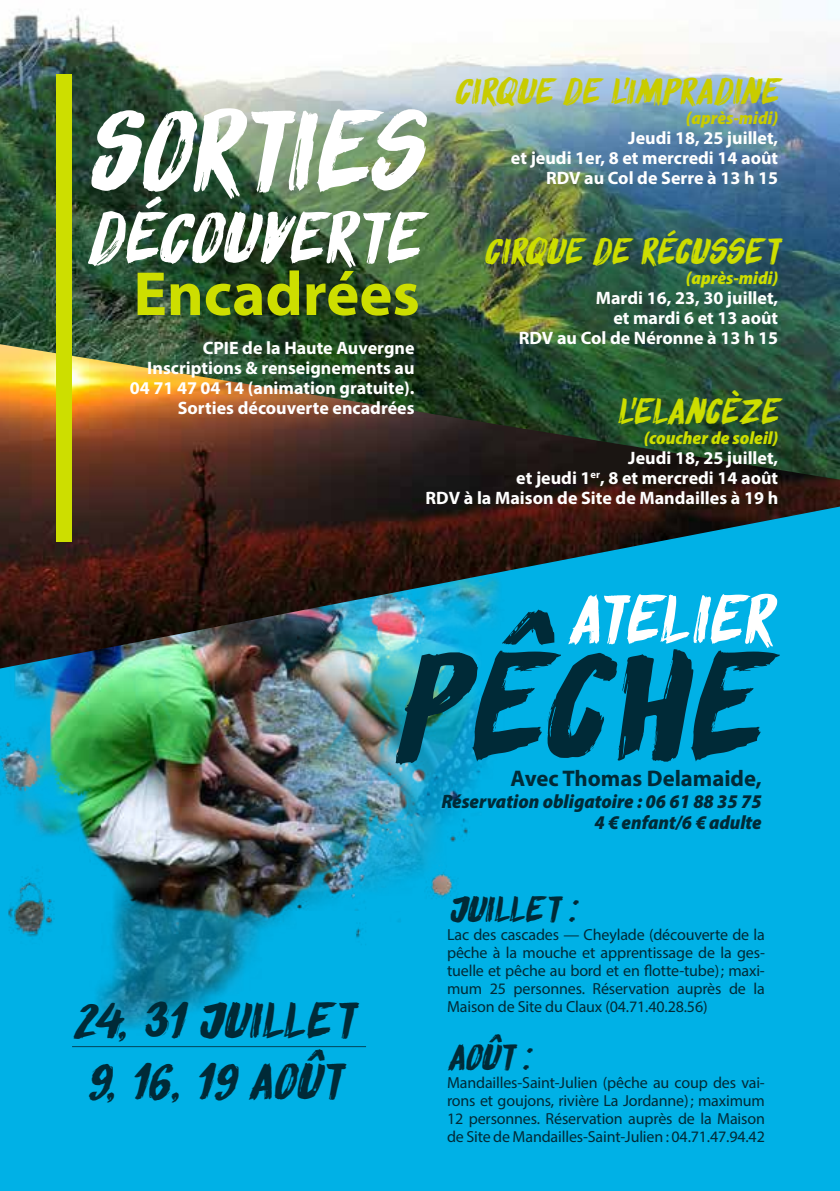
<style>
.page{position:relative;width:840px;height:1191px;background:#fff}
.page>*{position:absolute;margin:0;border:0;box-sizing:border-box;transform-origin:0 0}
.t1{font:italic 132.6px "DK Sensory Overload";color:#002a37}
.t2{font:italic 100px "DK Sensory Overload";color:#fff}
.t3{font:italic 62.6px "DK Sensory Overload";color:#fff}
.t4{font:700 62.6px "Myriad Pro";color:#cdde00}
.t5{font:italic 60px "DK Sensory Overload";color:#fff}
.t6{font:italic 44.4px/61.4px "DK Sensory Overload";color:#002a37}
.t7{font:italic 32px "DK Sensory Overload";color:#cdde00}
.t8{font:italic 32px "DK Sensory Overload";color:#c8cc00}
.t9{font:italic 32px "DK Sensory Overload";color:#002a37}
.t10{font:700 22.6px "Myriad Pro";color:#002a37}
.t11{font:italic 900 semi-condensed 19.4px/21.6px "Myriad Pro";color:#002a37;text-align:right}
.t12{font:700 18px/20px "Myriad Pro";color:#fff;text-align:right}
.t13{font:italic 900 semi-condensed 18px "Myriad Pro";color:#cdde00}
.t14{font:italic 900 semi-condensed 18px "Myriad Pro";color:#c8cc00}
.t15{font:16px/18px "Myriad Pro";letter-spacing:-.01em;color:#002a37;text-align:justify}
</style>
<div class="page">
<div style="left:0;top:0;width:839px;height:1191px;background:#00b1e6"></div>
<img style="left:0;top:668px;width:493px;height:380px">
<img style="left:0;top:0;width:839px;height:344px">
<img style="left:0;top:344px;width:839px;height:324px">
<div style="left:56px;top:74px;width:16px;height:467px;background:#cdde00"></div>
<hr style="left:72px;top:1046px;width:294px;height:1px;background:#002a37">
<h3 class="t8" style="left:453px;top:68px;width:336px">CIRQUE DE L’IMPRADINE</h3>
<p class="t14" style="left:685px;top:106px;width:94px">(après-midi)</p>
<p class="t12" style="left:510px;top:127px;width:269px">Jeudi 18, 25 juillet,<br>et jeudi 1er, 8 et mercredi 14 août<br>RDV au Col de Serre à 13 h 15</p>
<h2 class="t2" style="left:81px;top:78px;width:371px">SORTIES</h2>
<h3 class="t3" style="left:86px;top:192px;width:355px">DÉCOUVERTE</h3>
<h3 class="t4" style="left:133px;top:253px;width:287px">Encadrées</h3>
<h3 class="t7" style="left:483px;top:228px;width:306px">CIRQUE DE RÉCUSSET</h3>
<p class="t13" style="left:685px;top:266px;width:94px">(après-midi)</p>
<p class="t12" style="left:518px;top:287px;width:261px">Mardi 16, 23, 30 juillet,<br>et mardi 6 et 13 août<br>RDV au Col de Néronne à 13 h 15</p>
<p class="t12" style="left:130px;top:337px;width:286px">CPIE de la Haute Auvergne<br>Inscriptions &amp; renseignements au<br>04 71 47 04 14 (animation gratuite).<br>Sorties découverte encadrées</p>
<h3 class="t7" style="left:615px;top:388px;width:174px">L’ELANCÈZE</h3>
<p class="t13" style="left:643px;top:426px;width:136px">(coucher de soleil)</p>
<p class="t12" style="left:425px;top:447px;width:354px">Jeudi 18, 25 juillet,<br>et jeudi 1<sup>er</sup>, 8 et mercredi 14 août<br>RDV à la Maison de Site de Mandailles à 19 h</p>
<h3 class="t5" style="left:566px;top:575px;width:229px">ATELIER</h3>
<h1 class="t1" style="left:389px;top:609px;width:413px">PÊCHE</h1>
<h3 class="t6" style="left:72px;top:987px;width:296px">24,31 JUILLET<br>9,16,19 AOÛT</h3>
<h3 class="t10" style="left:510px;top:763px;width:252px">Avec Thomas Delamaide,</h3>
<p class="t11" style="left:441px;top:789px;width:321px">Réservation obligatoire : 06 61 88 35 75<br>4 € enfant/6 € adulte</p>
<h3 class="t9" style="left:447px;top:885px;width:140px">JUILLET :</h3>
<p class="t15" style="left:447px;top:925px;width:319px">Lac des cascades — Cheylade (découverte de la pêche à la mouche et apprentissage de la ges&shy;tuelle et pêche au bord et en flotte-tube); maxi&shy;mum 25 personnes. Réservation auprès de la Maison de Site du Claux (04.71.40.28.56)</p>
<h3 class="t9" style="left:447px;top:1033px;width:94px">AOÛT :</h3>
<p class="t15" style="left:447px;top:1073px;width:319px">Mandailles-Saint-Julien (pêche au coup des vai&shy;rons et goujons, rivière La Jordanne); maximum 12 personnes. Réservation auprès de la Maison de Site de Mandailles-Saint-Julien : 04.71.47.94.42</p>
</div>
